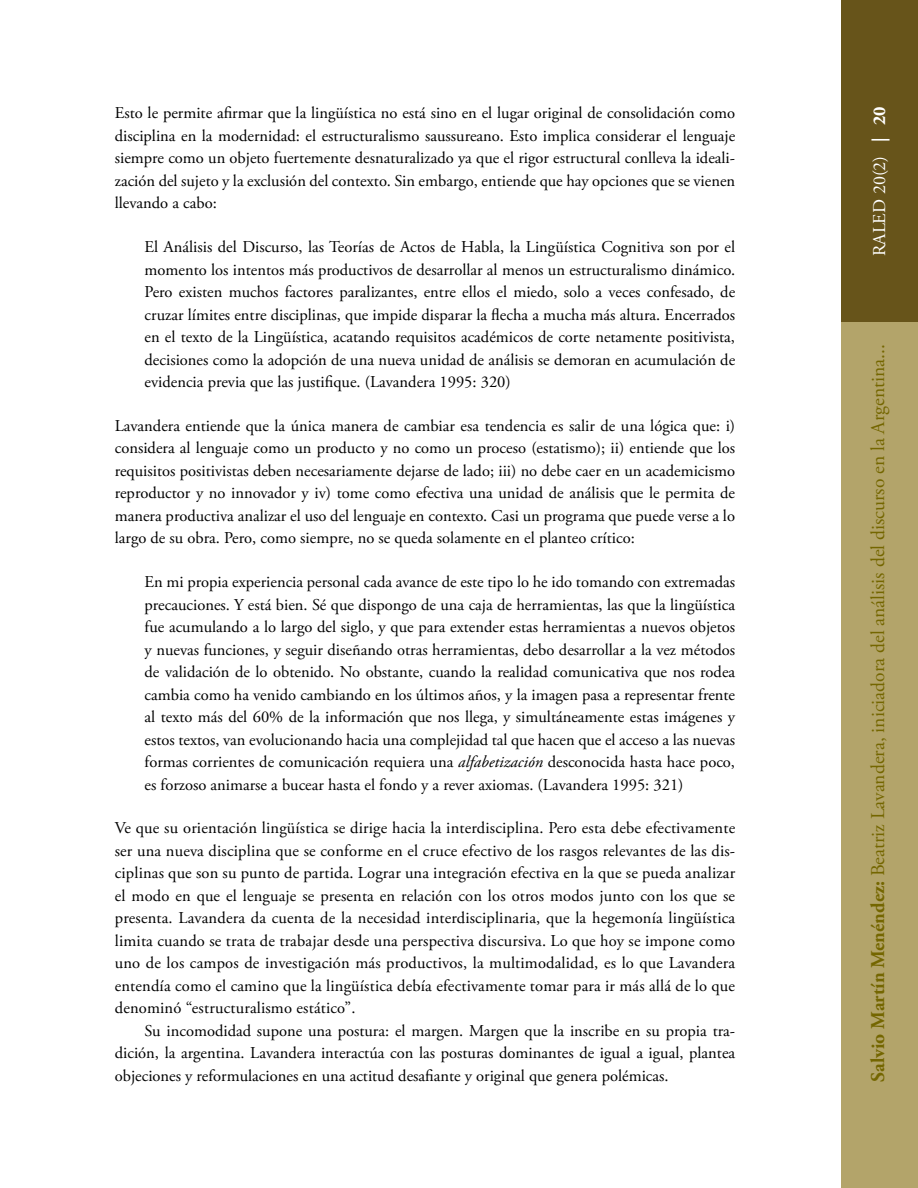
<style>
.page{position:relative;width:918px;height:1188px;background:#fff}
.page>*{position:absolute;margin:0;border:0;box-sizing:border-box;transform-origin:0 0}
.t1{font:19.5px "Adobe Garamond Pro";color:#746600}
.t2{font:18px "Adobe Garamond Pro";color:#fff}
.t3{font:16.5px/22.5px "Adobe Garamond Pro";color:#000;text-align:justify}
.s1{font-style:italic}
.s2{font-weight:700}
</style>
<div class="page">
<div style="left:841px;top:0;width:77px;height:1188px;background:#b3a46a"></div>
<div style="left:841px;top:0;width:77px;height:322px;background:#67541a"></div>
<p class="t3" style="left:115px;top:102px;width:622px">Esto le permite afirmar que la lingüística no está sino en el lugar original de consolidación como disciplina en la modernidad: el estructuralismo saussureano. Esto implica considerar el lenguaje siempre como un objeto fuertemente desnaturalizado ya que el rigor estructural conlleva la ideali&shy;zación del sujeto y la exclusión del contexto. Sin embargo, entiende que hay opciones que se vienen llevando a cabo:</p>
<p class="t3" style="left:145px;top:236px;width:592px">El Análisis del Discurso, las Teorías de Actos de Habla, la Lingüística Cognitiva son por el momento los intentos más productivos de desarrollar al menos un estructuralismo dinámico.<br>Pero existen muchos factores paralizantes, entre ellos el miedo, solo a veces confesado, de cruzar límites entre disciplinas, que impide disparar la flecha a mucha más altura. Encerrados en el texto de la Lingüística, acatando requisitos académicos de corte netamente positivista, decisiones como la adopción de una nueva unidad de análisis se demoran en acumulación de evidencia previa que las justifique. (Lavandera 1995: 320)</p>
<p class="t3" style="left:115px;top:415px;width:622px">Lavandera entiende que la única manera de cambiar esa tendencia es salir de una lógica que: i) considera al lenguaje como un producto y no como un proceso (estatismo); ii) entiende que los requisitos positivistas deben necesariamente dejarse de lado; iii) no debe caer en un academicismo reproductor y no innovador y iv) tome como efectiva una unidad de análisis que le permita de manera productiva analizar el uso del lenguaje en contexto. Casi un programa que puede verse a lo largo de su obra. Pero, como siempre, no se queda solamente en el planteo crítico:</p>
<p class="t3" style="left:145px;top:571px;width:592px">En mi propia experiencia personal cada avance de este tipo lo he ido tomando con extremadas precauciones. Y está bien. Sé que dispongo de una caja de herramientas, las que la lingüística fue acumulando a lo largo del siglo, y que para extender estas herramientas a nuevos objetos y nuevas funciones, y seguir diseñando otras herramientas, debo desarrollar a la vez métodos de validación de lo obtenido. No obstante, cuando la realidad comunicativa que nos rodea cambia como ha venido cambiando en los últimos años, y la imagen pasa a representar frente al texto más del 60% de la información que nos llega, y simultáneamente estas imágenes y estos textos, van evolucionando hacia una complejidad tal que hacen que el acceso a las nuevas formas corrientes de comunicación requiera una <span class="s1">alfabetización</span> desconocida hasta hace poco, es forzoso animarse a bucear hasta el fondo y a rever axiomas. (Lavandera 1995: 321)</p>
<p class="t3" style="left:115px;top:818px;width:622px">Ve que su orientación lingüística se dirige hacia la interdisciplina. Pero esta debe efectivamente ser una nueva disciplina que se conforme en el cruce efectivo de los rasgos relevantes de las dis&shy;ciplinas que son su punto de partida. Lograr una integración efectiva en la que se pueda analizar el modo en que el lenguaje se presenta en relación con los otros modos junto con los que se presenta. Lavandera da cuenta de la necesidad interdisciplinaria, que la hegemonía lingüística limita cuando se trata de trabajar desde una perspectiva discursiva. Lo que hoy se impone como uno de los campos de investigación más productivos, la multimodalidad, es lo que Lavandera entendía como el camino que la lingüística debía efectivamente tomar para ir más allá de lo que denominó “estructuralismo estático”.</p>
<p class="t3" style="left:115px;top:1020px;width:622px;text-indent:30px">Su incomodidad supone una postura: el margen. Margen que la inscribe en su propia tra&shy;dición, la argentina. Lavandera interactúa con las posturas dominantes de igual a igual, plantea objeciones y reformulaciones en una actitud desafiante y original que genera polémicas.</p>
<p class="t2" style="left:869px;top:256px;width:151px;rotate:-90deg">RALED 20(2) <span class="s2">| 20</span></p>
<p class="t1" style="left:866px;top:1082px;width:739px;rotate:-90deg"><span class="s2">Salvio Martín Menéndez:</span> Beatriz Lavandera, iniciadora del análisis del discurso en la Argentina...</p>
</div>
